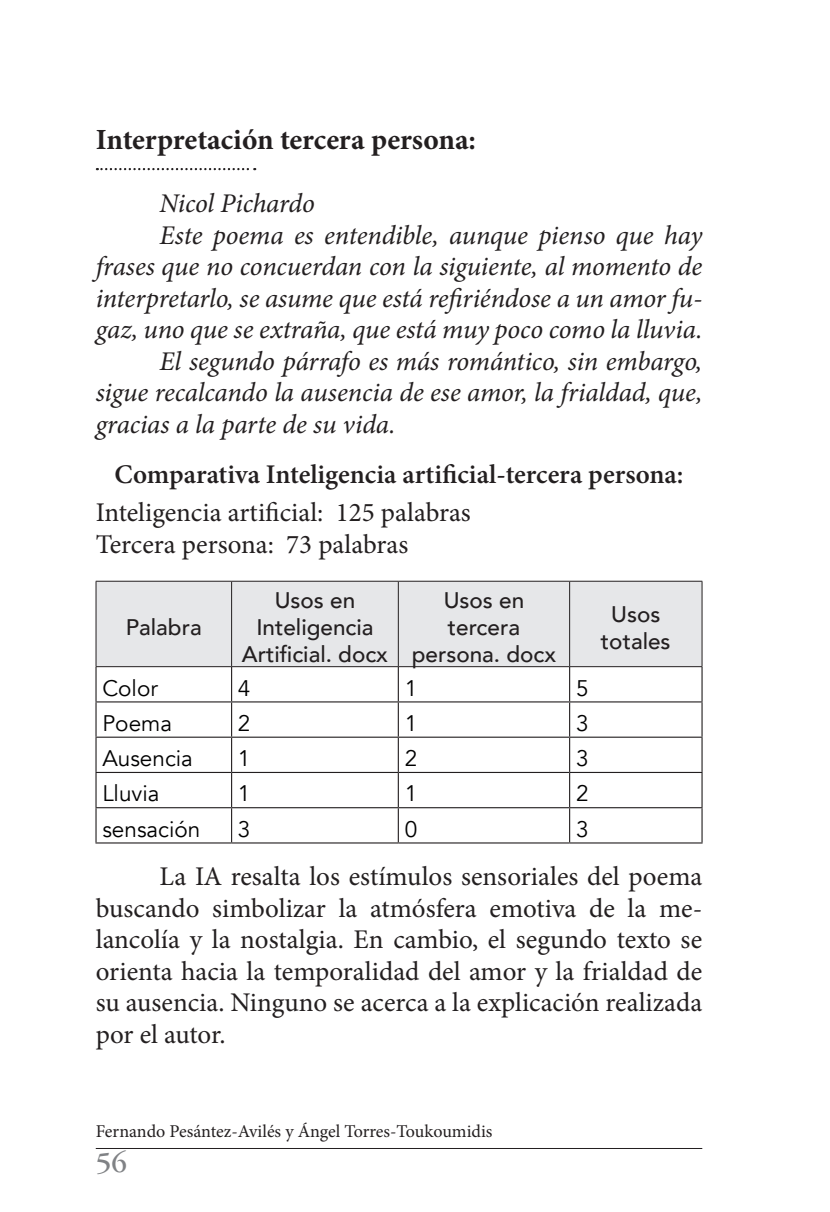
<style>
.page{position:relative;width:830px;height:1212px;background:#fff}
.page>*{position:absolute;margin:0;border:0;box-sizing:border-box;transform-origin:0 0}
.t1{font:700 29.25px "Minion Pro";letter-spacing:-.005em;color:#231f20}
.t2{font:29.25px "ITC Garamond Std";color:#808285}
.t3{font:italic 27px "Minion Pro";letter-spacing:-.005em;color:#231f20}
.t4{font:27px/31.5px "Minion Pro";color:#231f20}
.t5{font:600 27px "Minion Pro";color:#231f20}
.t6{font:500 22.5px/27px "Avenir";color:#231f20;text-align:center}
.t7{font:22.5px "Avenir";color:#000001}
.t8{font:18px "Minion Pro";letter-spacing:-.005em;color:#231f20}
</style>
<div class="page">
<hr style="left:96px;top:1148px;width:606px;height:1px;background:#231f20">
<svg style="left:97px;top:168px;width:158px;height:2px"></svg>
<div style="left:97px;top:582px;width:604px;height:84px;background:#e6e7e9"></div>
<svg style="left:96px;top:667px;width:605px;height:175px"></svg>
<hr style="left:231px;top:667px;width:1px;height:34px;background:#231f20">
<hr style="left:397px;top:667px;width:1px;height:34px;background:#231f20">
<hr style="left:568px;top:667px;width:2px;height:34px;background:#231f20">
<hr style="left:95px;top:701px;width:136px;height:1px;background:#231f20">
<hr style="left:231px;top:701px;width:167px;height:1px;background:#231f20">
<hr style="left:231px;top:702px;width:1px;height:35px;background:#231f20">
<hr style="left:398px;top:701px;width:171px;height:1px;background:#231f20">
<hr style="left:397px;top:702px;width:1px;height:35px;background:#231f20">
<hr style="left:569px;top:701px;width:133px;height:1px;background:#231f20">
<hr style="left:568px;top:702px;width:2px;height:35px;background:#231f20">
<hr style="left:95px;top:737px;width:136px;height:1px;background:#231f20">
<hr style="left:231px;top:737px;width:167px;height:1px;background:#231f20">
<hr style="left:231px;top:738px;width:1px;height:34px;background:#231f20">
<hr style="left:398px;top:737px;width:171px;height:1px;background:#231f20">
<hr style="left:397px;top:738px;width:1px;height:34px;background:#231f20">
<hr style="left:569px;top:737px;width:133px;height:1px;background:#231f20">
<hr style="left:568px;top:738px;width:2px;height:34px;background:#231f20">
<hr style="left:95px;top:772px;width:136px;height:1px;background:#231f20">
<hr style="left:231px;top:772px;width:167px;height:1px;background:#231f20">
<hr style="left:231px;top:773px;width:1px;height:34px;background:#231f20">
<hr style="left:398px;top:772px;width:171px;height:1px;background:#231f20">
<hr style="left:397px;top:773px;width:1px;height:34px;background:#231f20">
<hr style="left:569px;top:772px;width:133px;height:1px;background:#231f20">
<hr style="left:568px;top:773px;width:2px;height:34px;background:#231f20">
<hr style="left:95px;top:807px;width:136px;height:1px;background:#231f20">
<hr style="left:231px;top:807px;width:167px;height:1px;background:#231f20">
<hr style="left:231px;top:808px;width:1px;height:34px;background:#231f20">
<hr style="left:398px;top:807px;width:171px;height:1px;background:#231f20">
<hr style="left:397px;top:808px;width:1px;height:34px;background:#231f20">
<hr style="left:569px;top:807px;width:133px;height:1px;background:#231f20">
<hr style="left:568px;top:808px;width:2px;height:34px;background:#231f20">
<hr style="left:95px;top:667px;width:1px;height:34px;background:#231f20">
<hr style="left:701px;top:667px;width:1px;height:34px;background:#231f20">
<hr style="left:95px;top:702px;width:1px;height:35px;background:#231f20">
<hr style="left:701px;top:702px;width:1px;height:35px;background:#231f20">
<hr style="left:95px;top:738px;width:1px;height:34px;background:#231f20">
<hr style="left:701px;top:738px;width:1px;height:34px;background:#231f20">
<hr style="left:95px;top:773px;width:1px;height:34px;background:#231f20">
<hr style="left:701px;top:773px;width:1px;height:34px;background:#231f20">
<hr style="left:95px;top:808px;width:1px;height:34px;background:#231f20">
<hr style="left:701px;top:808px;width:1px;height:34px;background:#231f20">
<hr style="left:95px;top:842px;width:136px;height:1px;background:#231f20">
<hr style="left:231px;top:842px;width:167px;height:1px;background:#231f20">
<hr style="left:398px;top:842px;width:171px;height:1px;background:#231f20">
<hr style="left:569px;top:842px;width:133px;height:1px;background:#231f20">
<hr style="left:96px;top:581px;width:135px;height:1px;background:#231f20">
<hr style="left:96px;top:581px;width:1px;height:85px;background:#231f20">
<hr style="left:231px;top:581px;width:167px;height:1px;background:#231f20">
<hr style="left:231px;top:581px;width:1px;height:85px;background:#231f20">
<hr style="left:398px;top:581px;width:171px;height:1px;background:#231f20">
<hr style="left:398px;top:581px;width:1px;height:85px;background:#231f20">
<hr style="left:569px;top:581px;width:133px;height:1px;background:#231f20">
<hr style="left:569px;top:581px;width:1px;height:85px;background:#231f20">
<hr style="left:701px;top:581px;width:1px;height:85px;background:#231f20">
<hr style="left:96px;top:666px;width:135px;height:1px;background:#231f20">
<hr style="left:231px;top:666px;width:167px;height:1px;background:#231f20">
<hr style="left:398px;top:666px;width:171px;height:1px;background:#231f20">
<hr style="left:569px;top:666px;width:133px;height:1px;background:#231f20">
<p class="t1" style="left:96px;top:119px;width:381px">Interpretación tercera persona:</p>
<p class="t3" style="left:159px;top:185px;width:157px">Nicol Pichardo</p>
<p class="t3" style="left:159px;top:217px;width:544px">Este poema es entendible, aunque pienso que hay</p>
<p class="t3" style="left:96px;top:248px;width:607px">frases que no concuerdan con la siguiente, al momento de</p>
<p class="t3" style="left:96px;top:280px;width:607px">interpretarlo, se asume que está refiriéndose a un amor fu-</p>
<p class="t3" style="left:96px;top:311px;width:608px">gaz, uno que se extraña, que está muy poco como la lluvia.</p>
<p class="t3" style="left:159px;top:343px;width:544px">El segundo párrafo es más romántico, sin embargo,</p>
<p class="t3" style="left:96px;top:374px;width:607px">sigue recalcando la ausencia de ese amor, la frialdad, que,</p>
<p class="t3" style="left:96px;top:406px;width:301px">gracias a la parte de su vida.</p>
<p class="t5" style="left:114px;top:456px;width:570px">Comparativa Inteligencia artificial-tercera persona:</p>
<p class="t4" style="left:96px;top:497px;width:376px">Inteligencia artificial: 125 palabras<br>Tercera persona: 73 palabras</p>
<p class="t6" style="left:126px;top:613px;width:77px">Palabra</p>
<p class="t6" style="left:242px;top:586px;width:147px">Usos en<br>Inteligencia<br>Artificial. docx</p>
<p class="t6" style="left:411px;top:586px;width:146px">Usos en tercera persona. docx</p>
<p class="t6" style="left:600px;top:599px;width:71px">Usos totales</p>
<p class="t7" style="left:102px;top:674px;width:57px">Color</p>
<p class="t7" style="left:238px;top:674px;width:14px">4</p>
<p class="t7" style="left:404px;top:674px;width:14px">1</p>
<p class="t7" style="left:575px;top:674px;width:14px">5</p>
<p class="t7" style="left:102px;top:710px;width:71px">Poema</p>
<p class="t7" style="left:238px;top:710px;width:14px">2</p>
<p class="t7" style="left:404px;top:710px;width:14px">1</p>
<p class="t7" style="left:575px;top:710px;width:14px">3</p>
<p class="t7" style="left:102px;top:745px;width:92px">Ausencia</p>
<p class="t7" style="left:238px;top:745px;width:14px">1</p>
<p class="t7" style="left:404px;top:745px;width:14px">2</p>
<p class="t7" style="left:575px;top:745px;width:14px">3</p>
<p class="t7" style="left:102px;top:780px;width:59px">Lluvia</p>
<p class="t7" style="left:238px;top:780px;width:14px">1</p>
<p class="t7" style="left:404px;top:780px;width:14px">1</p>
<p class="t7" style="left:575px;top:780px;width:14px">2</p>
<p class="t7" style="left:102px;top:815px;width:99px">sensación</p>
<p class="t7" style="left:238px;top:815px;width:14px">3</p>
<p class="t7" style="left:404px;top:815px;width:14px">0</p>
<p class="t7" style="left:575px;top:815px;width:14px">3</p>
<p class="t4" style="left:96px;top:861px;width:607px;text-align:justify;text-indent:64px">La IA resalta los estímulos sensoriales del poema buscando simbolizar la atmósfera emotiva de la me&shy;lancolía y la nostalgia. En cambio, el segundo texto se orienta hacia la temporalidad del amor y la frialdad de su ausencia. Ninguno se acerca a la explicación realizada por el autor.</p>
<p class="t8" style="left:96px;top:1119px;width:398px">Fernando Pesántez-Avilés y Ángel Torres-Toukoumidis</p>
<p class="t2" style="left:96px;top:1147px;width:33px">56</p>
</div>
